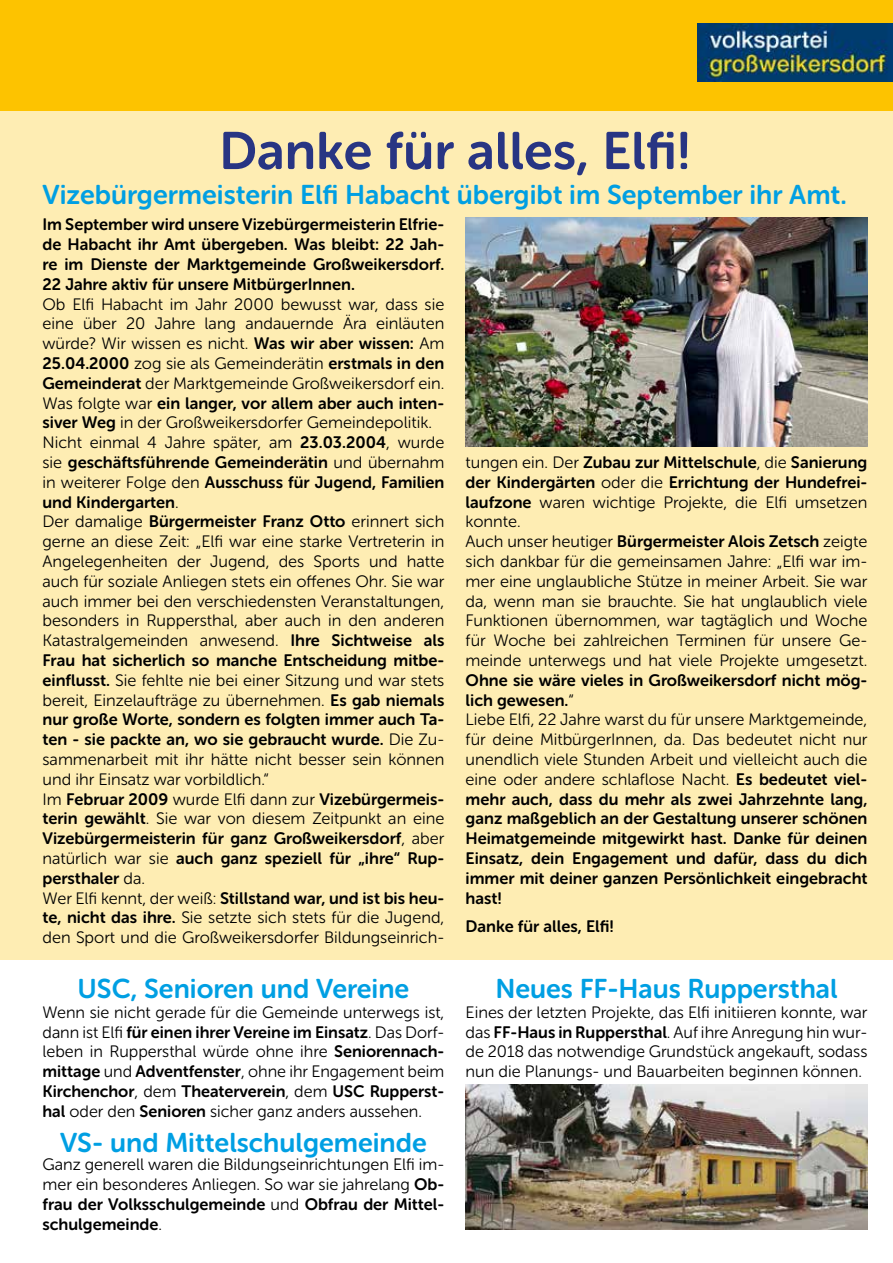
<style>
.page{position:relative;width:893px;height:1263px;background:#fff}
.page>*{position:absolute;margin:0;border:0;box-sizing:border-box;transform-origin:0 0}
.t1{font:52.5px "Museo Sans Rounded 700";color:#283583}
.t2{font:27px "Museo Sans Rounded 700";color:#009fe3}
.t3{font:16.5px/19.8px "Museo Sans Rounded 300";color:#000}
.t4{font:16.5px/19.8px "Museo Sans Rounded 700";color:#000}
.s1{font-family:"Museo Sans Rounded 700"}
.s2{font-family:"Museo Sans Rounded 300"}
</style>
<div class="page">
<div style="left:0;top:111px;width:893px;height:849px;background:#feedb3"></div>
<div style="left:0;top:0;width:893px;height:111px;background:#fdc300"></div>
<img style="left:697px;top:23px;width:196px;height:59px">
<img style="left:466px;top:1084px;width:401px;height:146px">
<img style="left:466px;top:218px;width:401px;height:228px">
<h1 class="t1" style="left:219px;top:122px;width:473px">Danke für alles, Elfi!</h1>
<h2 class="t2" style="left:43px;top:180px;width:806px">Vizebürgermeisterin Elfi Habacht übergibt im September ihr Amt.</h2>
<p class="t4" style="left:43px;top:215px;width:403px;text-align:justify">Im September wird unsere Vizebürgermeisterin Elfrie&shy;de Habacht ihr Amt übergeben. Was bleibt: 22 Jah&shy;re im Dienste der Marktgemeinde Großweikersdorf.<br>22 Jahre aktiv für unsere MitbürgerInnen.</p>
<p class="t3" style="left:43px;top:294px;width:403px;text-align:justify">Ob Elfi Habacht im Jahr 2000 bewusst war, dass sie eine über 20 Jahre lang andauernde Ära einläuten würde? Wir wissen es nicht. <span class="s1">Was wir aber wissen:</span> Am</p>
<p class="t4" style="left:43px;top:353px;width:403px">25.04.2000 <span class="s2">zog sie als Gemeinderätin</span> erstmals in den</p>
<p class="t3" style="left:43px;top:373px;width:403px"><span class="s1">Gemeinderat</span> der Marktgemeinde Großweikersdorf ein.</p>
<p class="t4" style="left:43px;top:393px;width:403px"><span class="s2">Was folgte war</span> ein langer, vor allem aber auch inten-</p>
<p class="t3" style="left:43px;top:413px;width:403px"><span class="s1">siver Weg</span> in der Großweikersdorfer Gemeindepolitik.<br>Nicht einmal 4 Jahre später, am <span class="s1">23.03.2004</span>, wurde</p>
<p class="t4" style="left:43px;top:452px;width:403px;text-align:justify"><span class="s2">sie</span> geschäftsführende Gemeinderätin <span class="s2">und übernahm in weiterer Folge den</span> Ausschuss für Jugend, Familien und Kindergarten<span class="s2">.</span></p>
<p class="t3" style="left:43px;top:512px;width:403px;text-align:justify">Der damalige <span class="s1">Bürgermeister Franz Otto</span> erinnert sich gerne an diese Zeit: „Elfi war eine starke Vertreterin in Angelegenheiten der Jugend, des Sports und hatte auch für soziale Anliegen stets ein offenes Ohr. Sie war auch immer bei den verschiedensten Veranstaltungen, besonders in Ruppersthal, aber auch in den anderen Katastralgemeinden anwesend. <span class="s1">Ihre Sichtweise als</span></p>
<p class="t4" style="left:43px;top:650px;width:403px">Frau hat sicherlich so manche Entscheidung mitbe-</p>
<p class="t3" style="left:43px;top:670px;width:403px"><span class="s1">einflusst.</span> Sie fehlte nie bei einer Sitzung und war stets bereit, Einzelaufträge zu übernehmen. <span class="s1">Es gab niemals</span></p>
<p class="t4" style="left:43px;top:710px;width:403px">nur große Worte, sondern es folgten immer auch Ta&shy;ten - sie packte an, wo sie gebraucht wurde. <span class="s2">Die Zu-</span></p>
<p class="t3" style="left:43px;top:749px;width:403px">sammenarbeit mit ihr hätte nicht besser sein können und ihr Einsatz war vorbildlich.“</p>
<p class="t4" style="left:43px;top:789px;width:403px"><span class="s2">Im</span> Februar 2009 <span class="s2">wurde Elfi dann zur</span> Vizebürgermeis-</p>
<p class="t3" style="left:43px;top:809px;width:403px"><span class="s1">terin gewählt</span>. Sie war von diesem Zeitpunkt an eine</p>
<p class="t4" style="left:43px;top:829px;width:403px">Vizebürgermeisterin für ganz Großweikersdorf<span class="s2">, aber natürlich war sie</span> auch ganz speziell für „ihre“ Rup&shy;persthaler <span class="s2">da.<br>Wer Elfi kennt, der weiß:</span> Stillstand war, und ist bis heu-</p>
<p class="t3" style="left:43px;top:908px;width:403px"><span class="s1">te, nicht das ihre.</span> Sie setzte sich stets für die Jugend, den Sport und die Großweikersdorfer Bildungseinrich-</p>
<h2 class="t2" style="left:78px;top:974px;width:333px">USC, Senioren und Vereine</h2>
<p class="t3" style="left:43px;top:1002px;width:403px">Wenn sie nicht gerade für die Gemeinde unterwegs ist,</p>
<p class="t4" style="left:43px;top:1022px;width:403px"><span class="s2">dann ist Elfi</span> für einen ihrer Vereine im Einsatz<span class="s2">. Das Dorf-</span></p>
<p class="t3" style="left:43px;top:1042px;width:403px">leben in Ruppersthal würde ohne ihre <span class="s1">Seniorennach&shy;mittage</span> und <span class="s1">Adventfenster</span>, ohne ihr Engagement beim</p>
<p class="t4" style="left:43px;top:1081px;width:403px">Kirchenchor<span class="s2">, dem</span> Theaterverein<span class="s2">, dem</span> USC Rupperst-</p>
<p class="t3" style="left:43px;top:1101px;width:381px"><span class="s1">hal</span> oder den <span class="s1">Senioren</span> sicher ganz anders aussehen.</p>
<h2 class="t2" style="left:60px;top:1128px;width:368px">VS- und Mittelschulgemeinde</h2>
<p class="t3" style="left:43px;top:1155px;width:403px">Ganz generell waren die Bildungseinrichtungen Elfi im&shy;mer ein besonderes Anliegen. So war sie jahrelang <span class="s1">Ob-</span></p>
<p class="t4" style="left:43px;top:1194px;width:403px">frau der Volksschulgemeinde <span class="s2">und</span> Obfrau der Mittel&shy;schulgemeinde<span class="s2">.</span></p>
<p class="t4" style="left:466px;top:452px;width:403px"><span class="s2">tungen ein. Der</span> Zubau zur Mittelschule<span class="s2">, die</span> Sanierung der Kindergärten <span class="s2">oder die</span> Errichtung der Hundefrei-</p>
<p class="t3" style="left:466px;top:492px;width:403px"><span class="s1">laufzone</span> waren wichtige Projekte, die Elfi umsetzen konnte.</p>
<p class="t4" style="left:466px;top:532px;width:403px"><span class="s2">Auch unser heutiger</span> Bürgermeister Alois Zetsch <span class="s2">zeigte</span></p>
<p class="t3" style="left:466px;top:551px;width:403px;text-align:justify">sich dankbar für die gemeinsamen Jahre: „Elfi war im&shy;mer eine unglaubliche Stütze in meiner Arbeit. Sie war da, wenn man sie brauchte. Sie hat unglaublich viele Funktionen übernommen, war tagtäglich und Woche für Woche bei zahlreichen Terminen für unsere Ge&shy;meinde unterwegs und hat viele Projekte umgesetzt.</p>
<p class="t4" style="left:466px;top:670px;width:403px">Ohne sie wäre vieles in Großweikersdorf nicht mög&shy;lich gewesen.<span class="s2">“</span></p>
<p class="t3" style="left:466px;top:710px;width:403px;text-align:justify">Liebe Elfi, 22 Jahre warst du für unsere Marktgemeinde, für deine MitbürgerInnen, da. Das bedeutet nicht nur unendlich viele Stunden Arbeit und vielleicht auch die eine oder andere schlaflose Nacht. <span class="s1">Es bedeutet viel-</span></p>
<p class="t4" style="left:466px;top:789px;width:403px;text-align:justify">mehr auch, dass du mehr als zwei Jahrzehnte lang, ganz maßgeblich an der Gestaltung unserer schönen Heimatgemeinde mitgewirkt hast. Danke für deinen Einsatz, dein Engagement und dafür, dass du dich immer mit deiner ganzen Persönlichkeit eingebracht hast!</p>
<p class="t4" style="left:466px;top:917px;width:150px">Danke für alles, Elfi!</p>
<h2 class="t2" style="left:496px;top:974px;width:343px">Neues FF-Haus Ruppersthal</h2>
<p class="t3" style="left:466px;top:1002px;width:403px;text-align:justify">Eines der letzten Projekte, das Elfi initiieren konnte, war das <span class="s1">FF-Haus in Ruppersthal</span>. Auf ihre Anregung hin wur&shy;de 2018 das notwendige Grundstück angekauft, sodass nun die Planungs- und Bauarbeiten beginnen können.</p>
</div>
